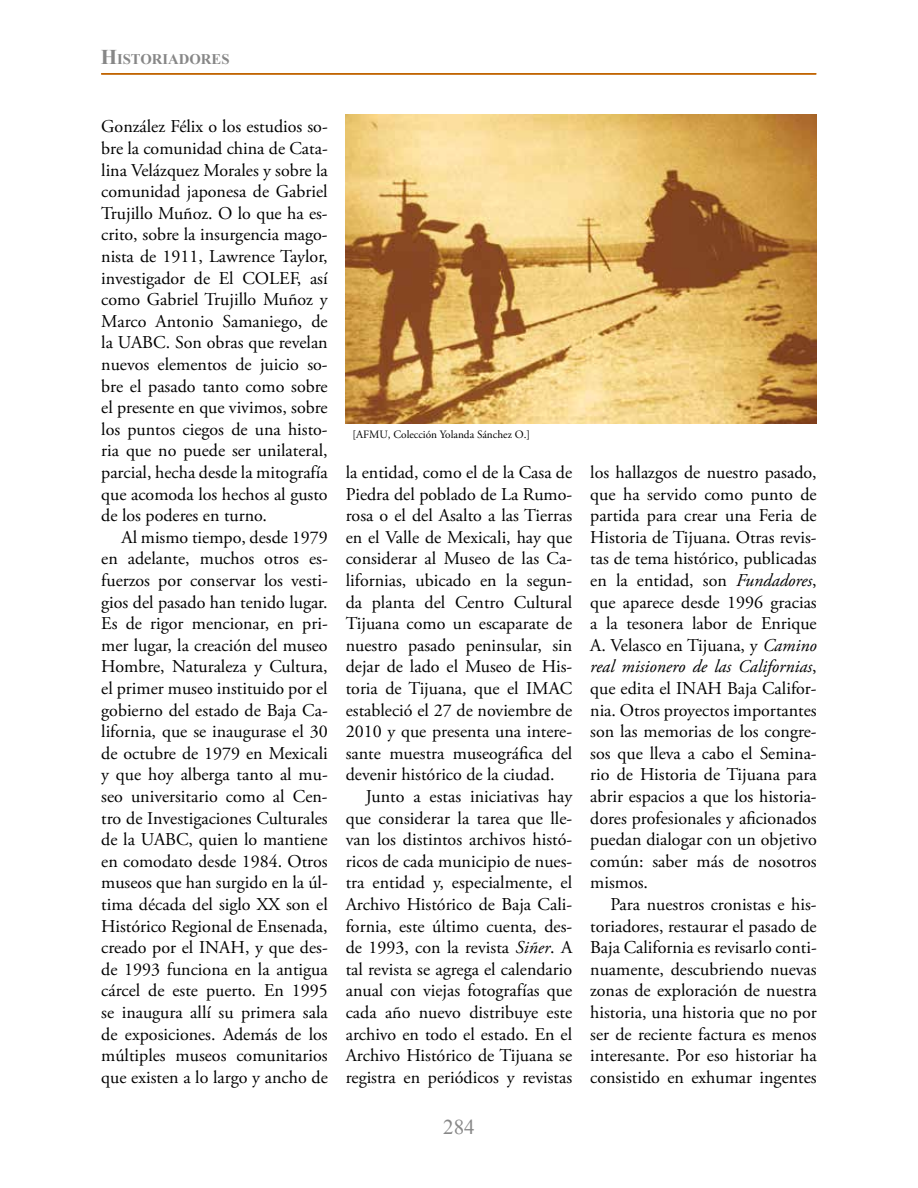
<style>
.page{position:relative;width:918px;height:1188px;background:#fff}
.page>*{position:absolute;margin:0;border:0;box-sizing:border-box;transform-origin:0 0}
.t1{font:21px "Times New Roman";color:#878787}
.t2{font:18px/21.6px "Adobe Garamond Pro";color:#000;text-align:justify}
.t3{font:700 14.7px "Times New Roman";color:#878787}
.t4{font:11.25px "Adobe Garamond Pro";color:#000}
.s1{font-size:21px}
.s2{font-style:italic}
</style>
<div class="page">
<hr style="left:101px;top:73px;width:715px;height:2px;background:#c16400">
<img style="left:346px;top:115px;width:471px;height:308px">
<p class="t3" style="left:101px;top:49px;width:130px"><span class="s1">H</span>ISTORIADORES</p>
<p class="t2" style="left:101px;top:116px;width:228px">González Félix o los estudios so&shy;bre la comunidad china de Cata&shy;lina Velázquez Morales y sobre la comunidad japonesa de Gabriel Trujillo Muñoz. O lo que ha es&shy;crito, sobre la insurgencia mago&shy;nista de 1911, Lawrence Taylor, investigador de El COLEF, así como Gabriel Trujillo Muñoz y Marco Antonio Samaniego, de la UABC. Son obras que revelan nuevos elementos de juicio so&shy;bre el pasado tanto como sobre el presente en que vivimos, sobre los puntos ciegos de una histo&shy;ria que no puede ser unilateral, parcial, hecha desde la mitografía que acomoda los hechos al gusto de los poderes en turno.</p>
<p class="t2" style="left:101px;top:527px;width:228px;text-indent:20px">Al mismo tiempo, desde 1979 en adelante, muchos otros es&shy;fuerzos por conservar los vesti&shy;gios del pasado han tenido lugar.<br>Es de rigor mencionar, en pri&shy;mer lugar, la creación del museo Hombre, Naturaleza y Cultura, el primer museo instituido por el gobierno del estado de Baja Ca&shy;lifornia, que se inaugurase el 30 de octubre de 1979 en Mexicali y que hoy alberga tanto al mu&shy;seo universitario como al Cen&shy;tro de Investigaciones Culturales de la UABC, quien lo mantiene en comodato desde 1984. Otros museos que han surgido en la úl&shy;tima década del siglo XX son el Histórico Regional de Ensenada, creado por el INAH, y que des&shy;de 1993 funciona en la antigua cárcel de este puerto. En 1995 se inaugura allí su primera sala de exposiciones. Además de los múltiples museos comunitarios que existen a lo largo y ancho de</p>
<p class="t4" style="left:352px;top:428px;width:179px">[AFMU, Colección Yolanda Sánchez O.]</p>
<p class="t2" style="left:346px;top:462px;width:228px">la entidad, como el de la Casa de</p>
<p class="t2" style="left:346px;top:484px;width:228px">Piedra del poblado de La Rumo-</p>
<p class="t2" style="left:346px;top:505px;width:228px">rosa o el del Asalto a las Tierras</p>
<p class="t2" style="left:346px;top:527px;width:228px">en el Valle de Mexicali, hay que</p>
<p class="t2" style="left:346px;top:548px;width:228px">considerar al Museo de las Ca-</p>
<p class="t2" style="left:346px;top:570px;width:228px">lifornias, ubicado en la segun-</p>
<p class="t2" style="left:346px;top:592px;width:228px">da planta del Centro Cultural</p>
<p class="t2" style="left:346px;top:613px;width:228px">Tijuana como un escaparate de</p>
<p class="t2" style="left:346px;top:635px;width:228px">nuestro pasado peninsular, sin</p>
<p class="t2" style="left:346px;top:656px;width:228px">dejar de lado el Museo de His-</p>
<p class="t2" style="left:346px;top:678px;width:228px">toria de Tijuana, que el IMAC</p>
<p class="t2" style="left:346px;top:700px;width:228px">estableció el 27 de noviembre de</p>
<p class="t2" style="left:346px;top:721px;width:228px">2010 y que presenta una intere-</p>
<p class="t2" style="left:346px;top:743px;width:228px">sante muestra museográfica del</p>
<p class="t2" style="left:346px;top:764px;width:210px">devenir histórico de la ciudad.</p>
<p class="t2" style="left:366px;top:786px;width:208px">Junto a estas iniciativas hay</p>
<p class="t2" style="left:346px;top:808px;width:228px">que considerar la tarea que lle-</p>
<p class="t2" style="left:346px;top:829px;width:228px">van los distintos archivos histó-</p>
<p class="t2" style="left:346px;top:851px;width:228px">ricos de cada municipio de nues-</p>
<p class="t2" style="left:346px;top:872px;width:228px">tra entidad y, especialmente, el</p>
<p class="t2" style="left:346px;top:894px;width:228px">Archivo Histórico de Baja Cali-</p>
<p class="t2" style="left:346px;top:916px;width:228px">fornia, este último cuenta, des-</p>
<p class="t2" style="left:346px;top:937px;width:228px">de 1993, con la revista <span class="s2">Siñer</span>. A</p>
<p class="t2" style="left:346px;top:959px;width:228px">tal revista se agrega el calendario</p>
<p class="t2" style="left:346px;top:980px;width:228px">anual con viejas fotografías que</p>
<p class="t2" style="left:346px;top:1002px;width:228px">cada año nuevo distribuye este</p>
<p class="t2" style="left:346px;top:1024px;width:228px">archivo en todo el estado. En el</p>
<p class="t2" style="left:346px;top:1045px;width:228px">Archivo Histórico de Tijuana se</p>
<p class="t2" style="left:346px;top:1067px;width:228px">registra en periódicos y revistas</p>
<p class="t1" style="left:443px;top:1113px;width:33px">284</p>
<p class="t2" style="left:590px;top:462px;width:228px">los hallazgos de nuestro pasado, que ha servido como punto de partida para crear una Feria de Historia de Tijuana. Otras revis&shy;tas de tema histórico, publicadas en la entidad, son <span class="s2">Fundadores</span>, que aparece desde 1996 gracias a la tesonera labor de Enrique A. Velasco en Tijuana, y <span class="s2">Camino real misionero de las Californias</span>, que edita el INAH Baja Califor&shy;nia. Otros proyectos importantes son las memorias de los congre&shy;sos que lleva a cabo el Semina&shy;rio de Historia de Tijuana para abrir espacios a que los historia&shy;dores profesionales y aficionados puedan dialogar con un objetivo común: saber más de nosotros mismos.</p>
<p class="t2" style="left:590px;top:894px;width:228px;text-indent:20px">Para nuestros cronistas e his&shy;toriadores, restaurar el pasado de Baja California es revisarlo conti&shy;nuamente, descubriendo nuevas zonas de exploración de nuestra historia, una historia que no por ser de reciente factura es menos interesante. Por eso historiar ha consistido en exhumar ingentes</p>
</div>
